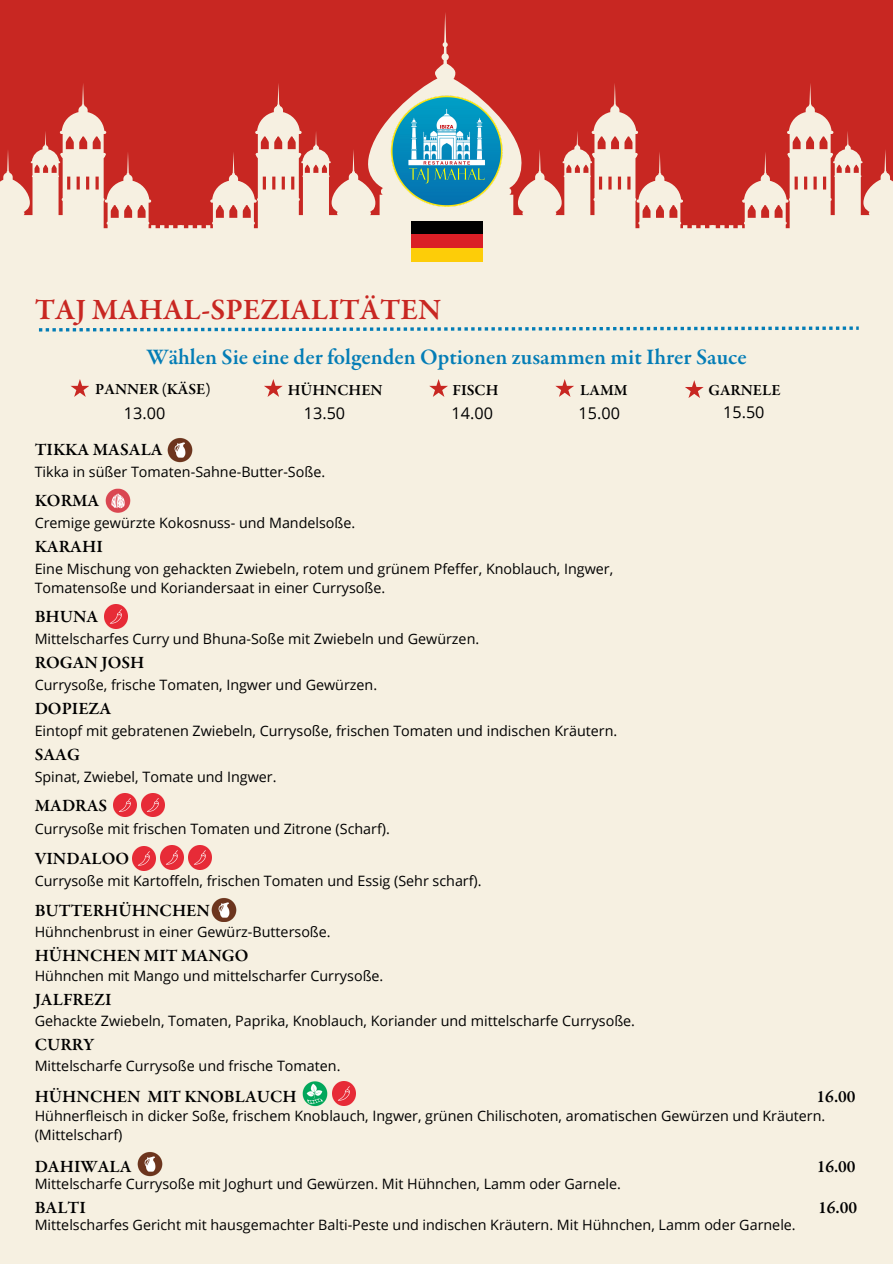
<style>
.page{position:relative;width:893px;height:1264px;background:#fff}
.page>*{position:absolute;margin:0;border:0;box-sizing:border-box;transform-origin:0 0}
.t1{font:600 30px "Garamond Premr Pro";color:#c82722}
.t2{font:600 22.5px "Garamond Premr Pro";color:#047db6}
.t3{font:600 17.55px "Garamond Premr Pro";color:#000}
.t4{font:16.2px "Open Sans";color:#000}
.t5{font:600 15.6px "Garamond Premr Pro";color:#000}
.t6{font:14.25px/19px "Open Sans";color:#000}
</style>
<div class="page">
<div style="left:0;top:244px;width:892px;height:1019px;background:#f6f0e1"></div>
<svg style="left:182px;top:12px;width:529px;height:236px;background:#d6665d"></svg>
<img style="left:390px;top:93px;width:113px;height:116px">
<svg style="left:711px;top:12px;width:181px;height:232px;background:#d56159"></svg>
<svg style="left:0;top:12px;width:182px;height:232px;background:#d56159"></svg>
<svg style="left:39px;top:326px;width:819px;height:5px"></svg>
<svg style="left:70px;top:379px;width:19px;height:18px"></svg>
<svg style="left:264px;top:379px;width:19px;height:18px"></svg>
<svg style="left:429px;top:379px;width:19px;height:18px"></svg>
<svg style="left:555px;top:379px;width:19px;height:18px"></svg>
<svg style="left:685px;top:380px;width:18px;height:18px"></svg>
<img style="left:104px;top:604px;width:24px;height:24px">
<img style="left:167px;top:438px;width:26px;height:24px">
<img style="left:105px;top:488px;width:26px;height:25px">
<img style="left:211px;top:898px;width:26px;height:23px">
<img style="left:137px;top:1152px;width:26px;height:24px">
<img style="left:302px;top:1081px;width:26px;height:26px">
<img style="left:332px;top:1081px;width:24px;height:24px">
<img style="left:114px;top:793px;width:23px;height:24px">
<img style="left:141px;top:793px;width:24px;height:24px">
<img style="left:132px;top:846px;width:24px;height:24px">
<img style="left:160px;top:845px;width:24px;height:24px">
<img style="left:188px;top:845px;width:24px;height:24px">
<div style="left:410px;top:221px;width:72px;height:41px;background:#000"></div>
<div style="left:410px;top:235px;width:72px;height:27px;background:#da1f26"></div>
<div style="left:410px;top:248px;width:72px;height:14px;background:#fdcd08"></div>
<p class="t1" style="left:35px;top:297px;width:408px">TAJ MAHAL-SPEZIALITÄTEN</p>
<p class="t2" style="left:147px;top:347px;width:601px">Wählen Sie eine der folgenden Optionen zusammen mit Ihrer Sauce</p>
<p class="t5" style="left:95px;top:383px;width:117px">PANNER (KÄSE)</p>
<p class="t4" style="left:124px;top:401px;width:43px">13.00</p>
<p class="t4" style="left:304px;top:401px;width:43px">13.50</p>
<p class="t5" style="left:288px;top:384px;width:96px">HÜHNCHEN</p>
<p class="t5" style="left:708px;top:384px;width:74px">GARNELE</p>
<p class="t5" style="left:452px;top:384px;width:48px">FISCH</p>
<p class="t5" style="left:580px;top:384px;width:49px">LAMM</p>
<p class="t4" style="left:723px;top:400px;width:43px">15.50</p>
<p class="t4" style="left:451px;top:401px;width:43px">14.00</p>
<p class="t4" style="left:578px;top:401px;width:43px">15.00</p>
<p class="t3" style="left:35px;top:442px;width:129px">TIKKA MASALA</p>
<p class="t6" style="left:35px;top:462px;width:292px">Tikka in süßer Tomaten-Sahne-Butter-Soße.</p>
<p class="t3" style="left:35px;top:493px;width:66px">KORMA</p>
<p class="t6" style="left:35px;top:513px;width:322px">Cremige gewürzte Kokosnuss- und Mandelsoße.</p>
<p class="t3" style="left:35px;top:539px;width:70px">KARAHI</p>
<p class="t6" style="left:35px;top:559px;width:580px">Eine Mischung von gehackten Zwiebeln, rotem und grünem Pfeffer, Knoblauch, Ingwer,<br>Tomatensoße und Koriandersaat in einer Currysoße.</p>
<p class="t3" style="left:35px;top:609px;width:65px">BHUNA</p>
<p class="t6" style="left:35px;top:629px;width:446px">Mittelscharfes Curry und Bhuna-Soße mit Zwiebeln und Gewürzen.</p>
<p class="t3" style="left:35px;top:655px;width:111px">ROGAN JOSH</p>
<p class="t6" style="left:35px;top:675px;width:344px">Currysoße, frische Tomaten, Ingwer und Gewürzen.</p>
<p class="t3" style="left:35px;top:701px;width:78px">DOPIEZA</p>
<p class="t6" style="left:35px;top:721px;width:584px">Eintopf mit gebratenen Zwiebeln, Currysoße, frischen Tomaten und indischen Kräutern.</p>
<p class="t3" style="left:35px;top:747px;width:47px">SAAG</p>
<p class="t6" style="left:35px;top:766px;width:243px">Spinat, Zwiebel, Tomate und Ingwer.</p>
<p class="t3" style="left:35px;top:798px;width:74px">MADRAS</p>
<p class="t6" style="left:35px;top:819px;width:357px">Currysoße mit frischen Tomaten und Zitrone (Scharf).</p>
<p class="t3" style="left:35px;top:851px;width:96px">VINDALOO</p>
<p class="t6" style="left:35px;top:870px;width:448px">Currysoße mit Kartoffeln, frischen Tomaten und Essig (Sehr scharf).</p>
<p class="t3" style="left:35px;top:903px;width:177px">BUTTERHÜHNCHEN</p>
<p class="t6" style="left:35px;top:921px;width:297px">Hühnchenbrust in einer Gewürz-Buttersoße.</p>
<p class="t3" style="left:35px;top:947px;width:215px">HÜHNCHEN MIT MANGO</p>
<p class="t6" style="left:35px;top:966px;width:350px">Hühnchen mit Mango und mittelscharfer Currysoße.</p>
<p class="t3" style="left:35px;top:992px;width:78px">JALFREZI</p>
<p class="t6" style="left:35px;top:1010px;width:602px">Gehackte Zwiebeln, Tomaten, Paprika, Knoblauch, Koriander und mittelscharfe Currysoße.</p>
<p class="t3" style="left:35px;top:1037px;width:61px">CURRY</p>
<p class="t6" style="left:35px;top:1055px;width:307px">Mittelscharfe Currysoße und frische Tomaten.</p>
<p class="t3" style="left:35px;top:1089px;width:264px">HÜHNCHEN MIT KNOBLAUCH</p>
<p class="t3" style="left:816px;top:1089px;width:40px">16.00</p>
<p class="t6" style="left:35px;top:1105px;width:792px">Hühnerfleisch in dicker Soße, frischem Knoblauch, Ingwer, grünen Chilischoten, aromatischen Gewürzen und Kräutern. (Mittelscharf)</p>
<p class="t3" style="left:35px;top:1159px;width:98px">DAHIWALA</p>
<p class="t3" style="left:816px;top:1159px;width:40px">16.00</p>
<p class="t6" style="left:35px;top:1173px;width:587px">Mittelscharfe Currysoße mit Joghurt und Gewürzen. Mit Hühnchen, Lamm oder Garnele.</p>
<p class="t3" style="left:35px;top:1200px;width:53px">BALTI</p>
<p class="t3" style="left:818px;top:1200px;width:40px">16.00</p>
<p class="t6" style="left:35px;top:1214px;width:762px">Mittelscharfes Gericht mit hausgemachter Balti-Peste und indischen Kräutern. Mit Hühnchen, Lamm oder Garnele.</p>
</div>
